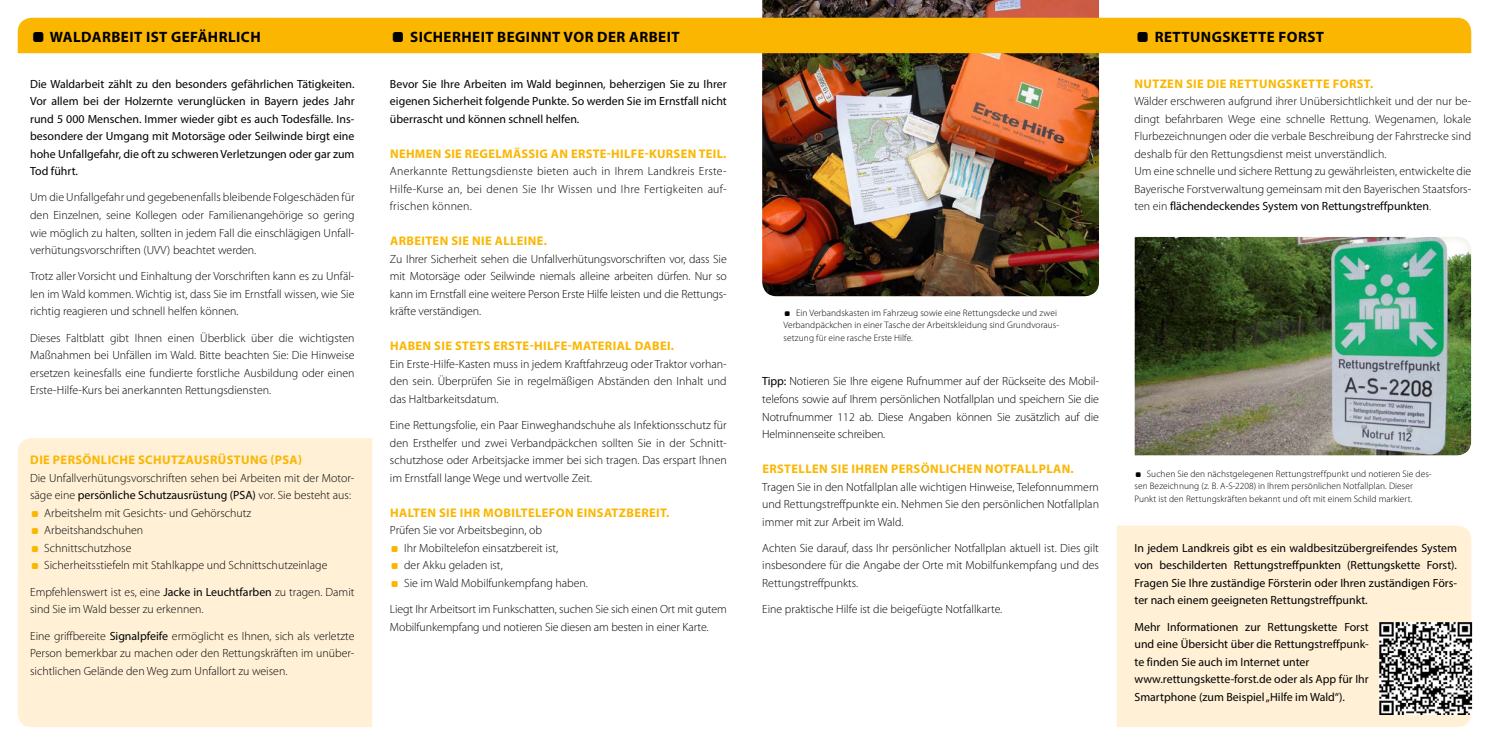
<style>
.page{position:relative;width:1489px;height:745px;background:#fff}
.page>*{position:absolute;margin:0;border:0;box-sizing:border-box;transform-origin:0 0}
.H_2_Bold_Versa_weiß{font:700 15px "Myriad Pro";letter-spacing:.03em;color:#000}
.H_2_Bold_Versa{font:700 12.5px "Myriad Pro";letter-spacing:.03em;color:#fab600}
.Fließtext{font:300 11.88px/17.5px "Myriad Pro";color:#000;text-align:justify}
.Fließtext-2{font:11.88px/17.5px "Myriad Pro";color:#000;text-align:justify}
.t1{font:300 9.38px/12.5px "Myriad Pro";letter-spacing:.005em;color:#000}
.s1{font-family:"forst bayern schriftaufzaehlung";font-weight:400;font-size:20px}
.s2{font-weight:400}
.s3{font-family:"forst bayern schriftaufzaehlung";font-weight:400;color:#fab600}
.s4{font-family:"forst bayern schriftaufzaehlung";font-weight:400}
</style>
<div class="page">
<div style="left:1116px;top:525px;width:354px;height:201px;background:#fff0d6"></div>
<img style="left:762px;top:0;width:336px;height:18px">
<div style="left:18px;top:438px;width:354px;height:288px;background:#fff0d6"></div>
<img style="left:762px;top:53px;width:336px;height:243px">
<div style="left:1123px;top:228px;width:357px;height:228px;background:#837c0e;opacity:.2"></div>
<div style="left:18px;top:18px;width:1452px;height:35px;background:#fab600"></div>
<img style="left:1379px;top:621px;width:93px;height:93px">
<h2 class="H_2_Bold_Versa_weiß" style="left:30px;top:27px;width:232px"><span class="s1">a</span> WALDARBEIT IST GEFÄHRLICH</h2>
<p class="H_2_Bold_Versa_weiß" style="left:390px;top:27px;width:291px"><span class="s1">a</span> SICHERHEIT BEGINNT VOR DER ARBEIT</p>
<p class="H_2_Bold_Versa_weiß" style="left:1134px;top:27px;width:191px"><span class="s1">a</span> RETTUNGSKETTE FORST</p>
<p class="Fließtext-2" style="left:30px;top:75px;width:326px">Die Waldarbeit zählt zu den besonders gefährlichen Tätigkeiten.<br>Vor allem bei der Holzernte verunglücken in Bayern jedes Jahr rund 5 000 Menschen. Immer wieder gibt es auch Todesfälle. Ins&shy;besondere der Umgang mit Motorsäge oder Seilwinde birgt eine hohe Unfallgefahr, die oft zu schweren Verletzungen oder gar zum Tod führt.</p>
<p class="Fließtext" style="left:30px;top:188px;width:326px">Um die Unfallgefahr und gegebenenfalls bleibende Folgeschäden für den Einzelnen, seine Kollegen oder Familienangehörige so gering wie möglich zu halten, sollten in jedem Fall die einschlägigen Unfall&shy;verhütungsvorschriften (UVV) beachtet werden.</p>
<p class="Fließtext" style="left:30px;top:267px;width:326px">Trotz aller Vorsicht und Einhaltung der Vorschriften kann es zu Unfäl&shy;len im Wald kommen. Wichtig ist, dass Sie im Ernstfall wissen, wie Sie richtig reagieren und schnell helfen können.</p>
<p class="Fließtext" style="left:30px;top:328px;width:326px">Dieses Faltblatt gibt Ihnen einen Überblick über die wichtigsten Maßnahmen bei Unfällen im Wald. Bitte beachten Sie: Die Hinweise ersetzen keinesfalls eine fundierte forstliche Ausbildung oder einen Erste-Hilfe-Kurs bei anerkannten Rettungsdiensten.</p>
<h3 class="H_2_Bold_Versa" style="left:30px;top:451px;width:273px">DIE PERSÖNLICHE SCHUTZAUSRÜSTUNG (PSA)</h3>
<p class="Fließtext" style="left:30px;top:468px;width:326px">Die Unfallverhütungsvorschriften sehen bei Arbeiten mit der Motor&shy;säge eine <span class="s2">persönliche Schutzausrüstung (PSA)</span> vor. Sie besteht aus:</p>
<p class="Fließtext" style="left:30px;top:503px;width:223px"><span class="s3">a</span> Arbeitshelm mit Gesichts- und Gehörschutz</p>
<p class="Fließtext" style="left:30px;top:521px;width:115px"><span class="s3">a</span> Arbeitshandschuhen</p>
<p class="Fließtext" style="left:30px;top:538px;width:103px"><span class="s3">a</span> Schnittschutzhose</p>
<p class="Fließtext" style="left:30px;top:556px;width:299px"><span class="s3">a</span> Sicherheitsstiefeln mit Stahlkappe und Schnittschutzeinlage</p>
<p class="Fließtext" style="left:30px;top:582px;width:326px">Empfehlenswert ist es, eine <span class="s2">Jacke in Leuchtfarben</span> zu tragen. Damit sind Sie im Wald besser zu erkennen.</p>
<p class="Fließtext" style="left:30px;top:626px;width:326px">Eine griffbereite <span class="s2">Signalpfeife</span> ermöglicht es Ihnen, sich als verletzte Person bemerkbar zu machen oder den Rettungskräften im unüber&shy;sichtlichen Gelände den Weg zum Unfallort zu weisen.</p>
<p class="Fließtext-2" style="left:390px;top:75px;width:338px">Bevor Sie Ihre Arbeiten im Wald beginnen, beherzigen Sie zu Ihrer eigenen Sicherheit folgende Punkte. So werden Sie im Ernstfall nicht überrascht und können schnell helfen.</p>
<h3 class="H_2_Bold_Versa" style="left:390px;top:145px;width:338px">NEHMEN SIE REGELMÄSSIG AN ERSTE-HILFE-KURSEN TEIL.</h3>
<p class="Fließtext" style="left:390px;top:162px;width:338px">Anerkannte Rettungsdienste bieten auch in Ihrem Landkreis Erste-Hilfe-Kurse an, bei denen Sie Ihr Wissen und Ihre Fertigkeiten auf&shy;frischen können.</p>
<h3 class="H_2_Bold_Versa" style="left:390px;top:233px;width:158px">ARBEITEN SIE NIE ALLEINE.</h3>
<p class="Fließtext" style="left:390px;top:250px;width:338px">Zu Ihrer Sicherheit sehen die Unfallverhütungsvorschriften vor, dass Sie mit Motorsäge oder Seilwinde niemals alleine arbeiten dürfen. Nur so kann im Ernstfall eine weitere Person Erste Hilfe leisten und die Rettungs&shy;kräfte verständigen.</p>
<h3 class="H_2_Bold_Versa" style="left:390px;top:338px;width:285px">HABEN SIE STETS ERSTE-HILFE-MATERIAL DABEI.</h3>
<p class="Fließtext" style="left:390px;top:355px;width:338px">Ein Erste-Hilfe-Kasten muss in jedem Kraftfahrzeug oder Traktor vorhan&shy;den sein. Überprüfen Sie in regelmäßigen Abständen den Inhalt und das Haltbarkeitsdatum.</p>
<p class="Fließtext" style="left:390px;top:416px;width:338px">Eine Rettungsfolie, ein Paar Einweghandschuhe als Infektionsschutz für den Ersthelfer und zwei Verbandpäckchen sollten Sie in der Schnitt&shy;schutzhose oder Arbeitsjacke immer bei sich tragen. Das erspart Ihnen im Ernstfall lange Wege und wertvolle Zeit.</p>
<h3 class="H_2_Bold_Versa" style="left:390px;top:504px;width:281px">HALTEN SIE IHR MOBILTELEFON EINSATZBEREIT.</h3>
<p class="Fließtext" style="left:390px;top:521px;width:154px">Prüfen Sie vor Arbeitsbeginn, ob</p>
<p class="Fließtext" style="left:390px;top:538px;width:170px"><span class="s3">a</span> Ihr Mobiltelefon einsatzbereit ist,</p>
<p class="Fließtext" style="left:390px;top:556px;width:114px"><span class="s3">a</span> der Akku geladen ist,</p>
<p class="Fließtext" style="left:390px;top:573px;width:199px"><span class="s3">a</span> Sie im Wald Mobilfunkempfang haben.</p>
<p class="Fließtext" style="left:390px;top:600px;width:338px">Liegt Ihr Arbeitsort im Funkschatten, suchen Sie sich einen Ort mit gutem<br>Mobilfunkempfang und notieren Sie diesen am besten in einer Karte.</p>
<p class="t1" style="left:783px;top:306px;width:277px"><span class="s4">a</span> Ein Verbandskasten im Fahrzeug sowie eine Rettungsdecke und zwei<br>Verbandpäckchen in einer Tasche der Arbeitskleidung sind Grundvoraus&shy;setzung für eine rasche Erste Hilfe.</p>
<p class="Fließtext" style="left:762px;top:372px;width:338px"><span class="s2">Tipp:</span> Notieren Sie Ihre eigene Rufnummer auf der Rückseite des Mobil&shy;telefons sowie auf Ihrem persönlichen Notfallplan und speichern Sie die Notrufnummer 112 ab. Diese Angaben können Sie zusätzlich auf die Helminnenseite schreiben.</p>
<h3 class="H_2_Bold_Versa" style="left:762px;top:460px;width:313px">ERSTELLEN SIE IHREN PERSÖNLICHEN NOTFALLPLAN.</h3>
<p class="Fließtext" style="left:762px;top:477px;width:338px">Tragen Sie in den Notfallplan alle wichtigen Hinweise, Telefonnummern und Rettungstreffpunkte ein. Nehmen Sie den persönlichen Notfallplan immer mit zur Arbeit im Wald.</p>
<p class="Fließtext" style="left:762px;top:538px;width:338px">Achten Sie darauf, dass Ihr persönlicher Notfallplan aktuell ist. Dies gilt insbesondere für die Angabe der Orte mit Mobilfunkempfang und des Rettungstreffpunkts.</p>
<p class="Fließtext" style="left:762px;top:600px;width:242px">Eine praktische Hilfe ist die beigefügte Notfallkarte.</p>
<h3 class="H_2_Bold_Versa" style="left:1134px;top:75px;width:240px">NUTZEN SIE DIE RETTUNGSKETTE FORST.</h3>
<p class="Fließtext" style="left:1134px;top:92px;width:338px">Wälder erschweren aufgrund ihrer Unübersichtlichkeit und der nur be&shy;dingt befahrbaren Wege eine schnelle Rettung. Wegenamen, lokale Flurbezeichnungen oder die verbale Beschreibung der Fahrstrecke sind deshalb für den Rettungsdienst meist unverständlich.</p>
<p class="Fließtext" style="left:1134px;top:162px;width:338px">Um eine schnelle und sichere Rettung zu gewährleisten, entwickelte die Bayerische Forstverwaltung gemeinsam mit den Bayerischen Staatsfors&shy;ten ein <span class="s2">flächendeckendes System von Rettungstreffpunkten</span>.</p>
<p class="t1" style="left:1134px;top:467px;width:299px"><span class="s4">a</span> Suchen Sie den nächstgelegenen Rettungstreffpunkt und notieren Sie des&shy;sen Bezeichnung (z. B. A-S-2208) in Ihrem persönlichen Notfallplan. Dieser<br>Punkt ist den Rettungskräften bekannt und oft mit einem Schild markiert.</p>
<p class="Fließtext-2" style="left:1134px;top:538px;width:324px">In jedem Landkreis gibt es ein waldbesitzübergreifendes System von beschilderten Rettungstreffpunkten (Rettungskette Forst).<br>Fragen Sie Ihre zuständige Försterin oder Ihren zuständigen Förs&shy;ter nach einem geeigneten Rettungstreffpunkt.</p>
<p class="Fließtext-2" style="left:1134px;top:617px;width:236px">Mehr Informationen zur Rettungskette Forst und eine Übersicht über die Rettungstreffpunk&shy;te finden Sie auch im Internet unter</p>
<p class="Fließtext-2" style="left:1134px;top:670px;width:236px">www.rettungskette-forst.de oder als App für Ihr<br>Smartphone (zum Beispiel „Hilfe im Wald“).</p>
</div>
